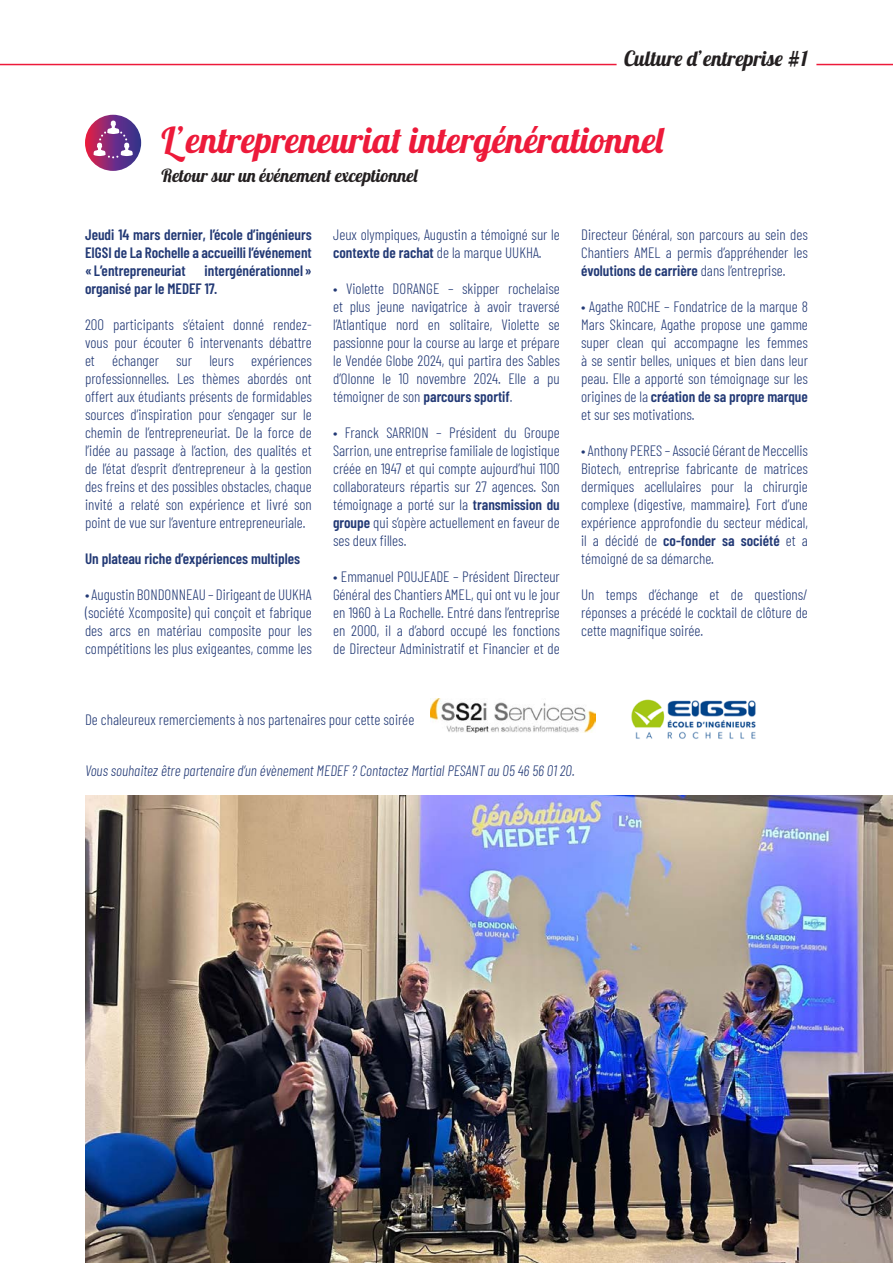
<style>
.page{position:relative;width:893px;height:1263px;background:#fff}
.page>*{position:absolute;margin:0;border:0;box-sizing:border-box;transform-origin:0 0}
.TITRE_1{font:36px "Lobster 1.4";letter-spacing:.02em;color:#ed1a3a}
.TITRE_1-2{font:21px "Lobster 1.4";letter-spacing:.02em;color:#231f20}
.Citation{font:18px "Lobster 1.4";letter-spacing:.02em;color:#231f20}
.Texte{font:300 15px/18px "Barlow Condensed";color:#223975;text-align:justify}
.Texte_B{font:600 15px/18px "Barlow Condensed";color:#223975;text-align:justify}
.Texte-2{font:italic 300 15px "Barlow Condensed";color:#223975}
.s1{font-weight:600}
</style>
<div class="page">
<img style="left:431px;top:699px;width:164px;height:33px">
<img style="left:631px;top:699px;width:125px;height:40px">
<hr style="left:0;top:64px;width:617px;height:1px;background:#ed1a3a">
<hr style="left:816px;top:64px;width:77px;height:1px;background:#ed1a3a">
<svg style="left:85px;top:115px;width:56px;height:56px"></svg>
<svg style="left:94px;top:121px;width:39px;height:37px"></svg>
<img style="left:85px;top:795px;width:808px;height:468px">
<p class="TITRE_1-2" style="left:624px;top:45px;width:185px">Culture d’entreprise #1</p>
<p class="TITRE_1" style="left:162px;top:117px;width:503px">L’entrepreneuriat intergénérationnel</p>
<p class="Citation" style="left:162px;top:164px;width:257px">Retour sur un événement exceptionnel</p>
<p class="Texte_B" style="left:85px;top:225px;width:228px">Jeudi 14 mars dernier, l’école d’ingénieurs EIGSI de La Rochelle a accueilli l’événement « L’entrepreneuriat</p>
<p class="Texte_B" style="left:85px;top:261px;width:228px;text-indent:120px">intergénérationnel » organisé par le MEDEF 17.</p>
<p class="Texte" style="left:85px;top:315px;width:228px">200 participants s’étaient donné rendez&shy;vous pour écouter 6 intervenants débattre et échanger sur leurs expériences professionnelles. Les thèmes abordés ont offert aux étudiants présents de formidables sources d’inspiration pour s’engager sur le chemin de l’entrepreneuriat. De la force de l’idée au passage à l’action, des qualités et de l’état d’esprit d’entrepreneur à la gestion des freins et des possibles obstacles, chaque invité a relaté son expérience et livré son point de vue sur l’aventure entrepreneuriale.</p>
<p class="Texte_B" style="left:85px;top:549px;width:216px">Un plateau riche d’expériences multiples</p>
<p class="Texte" style="left:85px;top:585px;width:228px">• Augustin BONDONNEAU – Dirigeant de UUKHA (société Xcomposite) qui conçoit et fabrique des arcs en matériau composite pour les compétitions les plus exigeantes, comme les</p>
<p class="Texte" style="left:333px;top:225px;width:228px">Jeux olympiques, Augustin a témoigné sur le <span class="s1">contexte de rachat</span> de la marque UUKHA.</p>
<p class="Texte" style="left:333px;top:279px;width:228px">• Violette DORANGE – skipper rochelaise et plus jeune navigatrice à avoir traversé l’Atlantique nord en solitaire, Violette se passionne pour la course au large et prépare le Vendée Globe 2024, qui partira des Sables d’Olonne le 10 novembre 2024. Elle a pu témoigner de son <span class="s1">parcours sportif</span>.</p>
<p class="Texte" style="left:333px;top:423px;width:228px">• Franck SARRION – Président du Groupe Sarrion, une entreprise familiale de logistique créée en 1947 et qui compte aujourd’hui 1100 collaborateurs répartis sur 27 agences. Son témoignage a porté sur la <span class="s1">transmission du groupe</span> qui s’opère actuellement en faveur de ses deux filles.</p>
<p class="Texte" style="left:333px;top:567px;width:228px">• Emmanuel POUJEADE – Président Directeur Général des Chantiers AMEL, qui ont vu le jour en 1960 à La Rochelle. Entré dans l’entreprise en 2000, il a d’abord occupé les fonctions de Directeur Administratif et Financier et de</p>
<p class="Texte" style="left:581px;top:225px;width:228px">Directeur Général, son parcours au sein des Chantiers AMEL a permis d’appréhender les <span class="s1">évolutions de carrière</span> dans l’entreprise.</p>
<p class="Texte" style="left:581px;top:297px;width:228px">• Agathe ROCHE – Fondatrice de la marque 8<br>Mars Skincare, Agathe propose une gamme super clean qui accompagne les femmes à se sentir belles, uniques et bien dans leur peau. Elle a apporté son témoignage sur les origines de la <span class="s1">création de sa propre marque </span>et sur ses motivations.</p>
<p class="Texte" style="left:581px;top:441px;width:228px">• Anthony PERES – Associé Gérant de Meccellis Biotech, entreprise fabricante de matrices dermiques acellulaires pour la chirurgie complexe (digestive, mammaire). Fort d’une expérience approfondie du secteur médical, il a décidé de <span class="s1">co-fonder sa société</span> et a témoigné de sa démarche.</p>
<p class="Texte" style="left:581px;top:585px;width:228px">Un temps d’échange et de questions/ réponses a précédé le cocktail de clôture de cette magnifique soirée.</p>
<p class="Texte" style="left:85px;top:709px;width:331px">De chaleureux remerciements à nos partenaires pour cette soirée</p>
<p class="Texte-2" style="left:85px;top:760px;width:491px">Vous souhaitez être partenaire d’un évènement MEDEF ? Contactez Martial PESANT au 05 46 56 01 20.</p>
</div>
